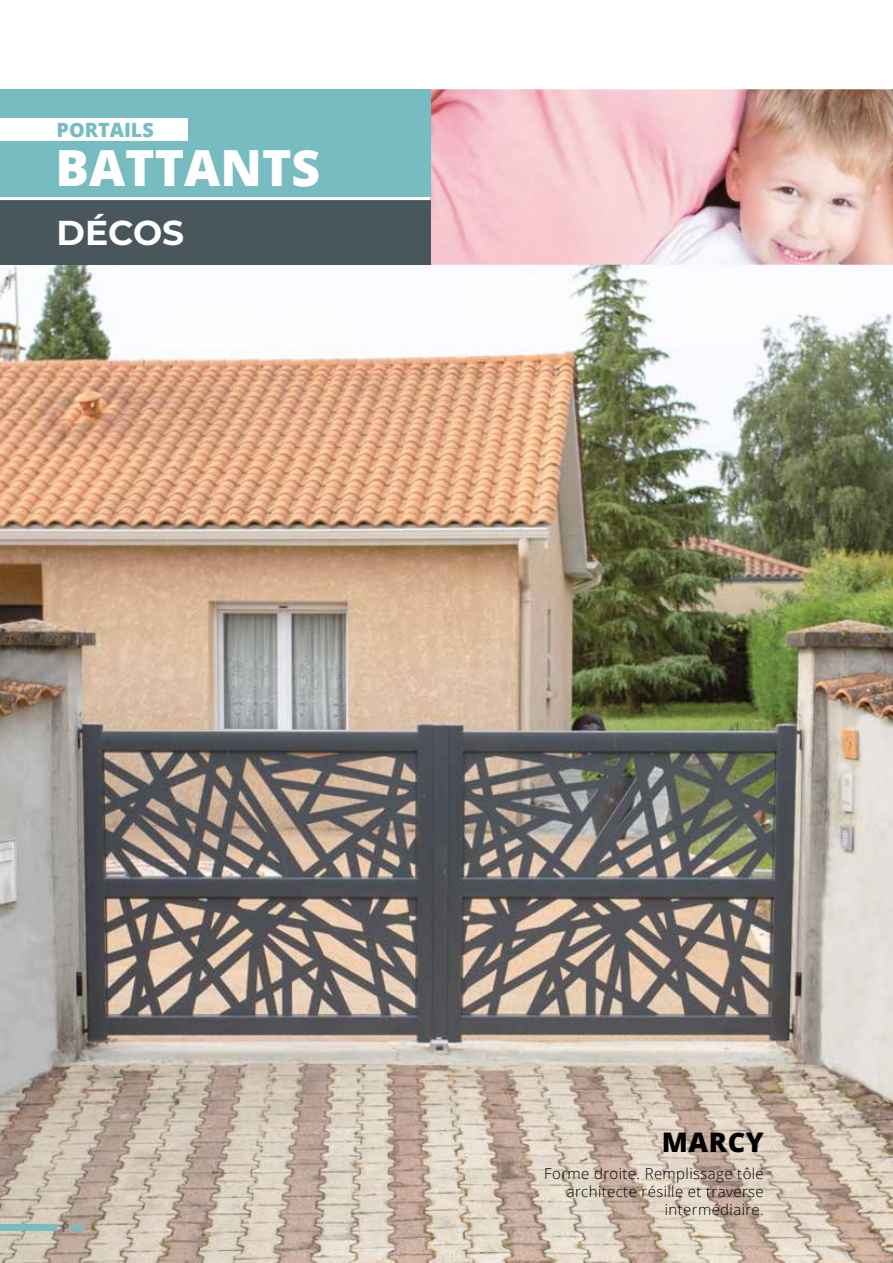
<style>
.page{position:relative;width:893px;height:1263px;background:#fff}
.page>*{position:absolute;margin:0;border:0;box-sizing:border-box;transform-origin:0 0}
.t1{font:800 49.8px "Open Sans";color:#fff}
.t2{font:700 34.5px "Montserrat";color:#fff}
.t3{font:800 27px "Open Sans";letter-spacing:.025em;color:#000}
.t4{font:800 19.65px "Open Sans";color:#76bcc1}
.t5{font:300 15px/18px "Open Sans";letter-spacing:.025em;color:#000;text-align:right}
.t6{font:800 12px "Open Sans";color:#76bcc1}
.s1{font-weight:400;color:#49565c}
</style>
<div class="page">
<img style="left:0;top:265px;width:893px;height:998px">
<img style="left:431px;top:89px;width:462px;height:176px">
<div style="left:0;top:1224px;width:57px;height:7px;background:#76bcc1"></div>
<div style="left:0;top:89px;width:431px;height:125px;background:#76bcc1"></div>
<div style="left:0;top:118px;width:188px;height:22px;background:#fff"></div>
<div style="left:0;top:199px;width:431px;height:66px;background:#49565c"></div>
<hr style="left:0;top:197px;width:431px;height:3px;background:#fff">
<h3 class="t4" style="left:57px;top:115px;width:99px">PORTAILS</h3>
<h1 class="t1" style="left:55px;top:130px;width:266px">BATTANTS</h1>
<h2 class="t2" style="left:57px;top:208px;width:129px">DÉCOS</h2>
<p class="t6" style="left:62px;top:1219px;width:23px"><span class="s1">P</span>46</p>
<h3 class="t3" style="left:662px;top:1122px;width:104px">MARCY</h3>
<p class="t5" style="left:544px;top:1164px;width:221px">Forme droite. Remplissage tôle architecte résille et traverse intermédiaire.</p>
</div>
